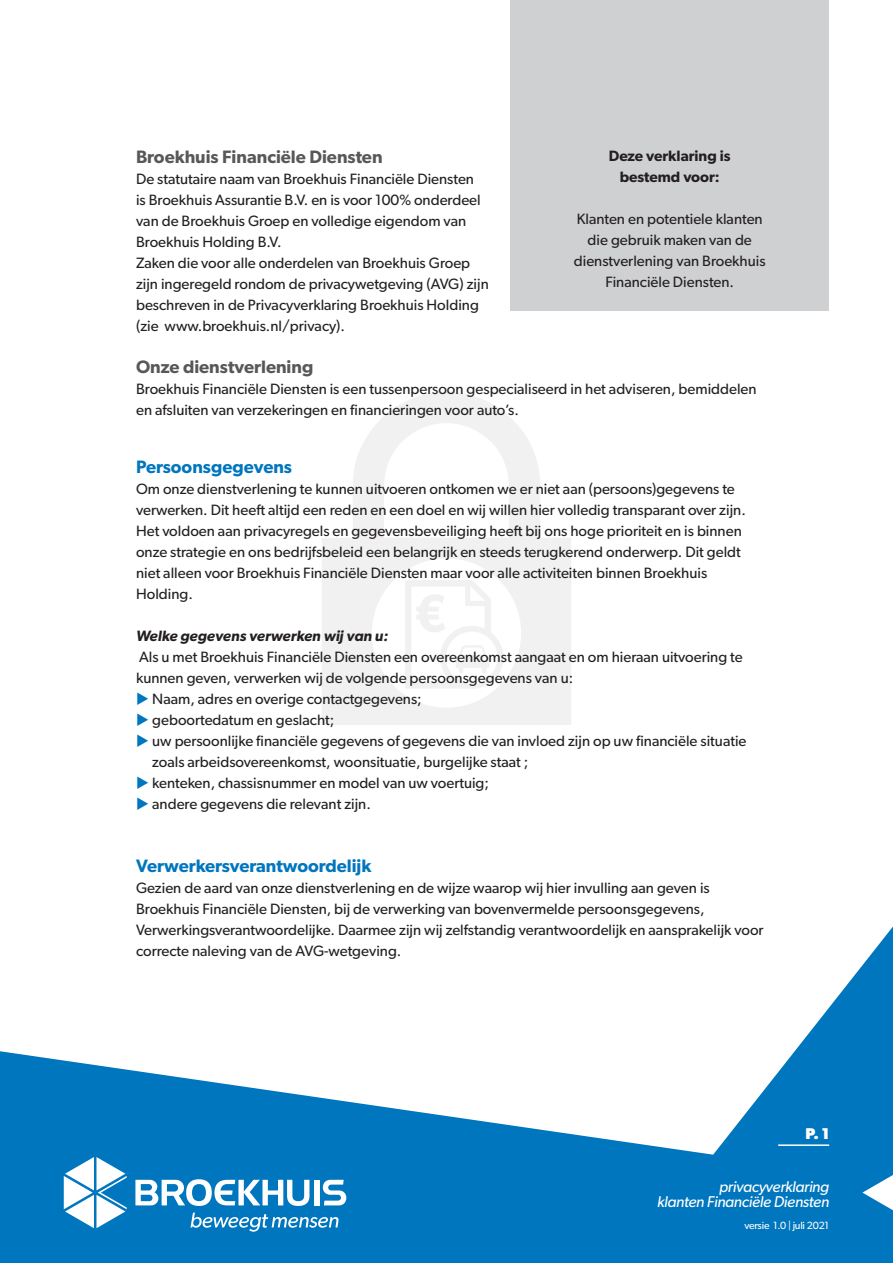
<style>
.page{position:relative;width:893px;height:1263px;background:#0076be}
.page>*{position:absolute;margin:0;border:0;box-sizing:border-box;transform-origin:0 0}
.t1{font:600 18px "Gibson";color:#57585a}
.t2{font:600 18px "Gibson";color:#0076be}
.t3{font:italic 15.6px "Gibson";letter-spacing:-.02em;color:#fff}
.t4{font:700 15.6px "Gibson";color:#fff}
.t5{font:15px/21px "Gibson";color:#231f20}
.t6{font:italic 600 15px "Gibson";color:#231f20}
.t7{font:600 15px "Gibson";color:#231f20}
.t8{font:10.5px "Gibson";letter-spacing:-.02em;color:#fff}
.s1{color:#0076be}
</style>
<div class="page">
<div style="left:0;top:0;width:893px;height:1155px;background:#fff"></div>
<svg style="left:322px;top:390px;width:249px;height:335px;background:#f6f6f7"></svg>
<div style="left:372px;top:558px;width:149px;height:150px;background:#fff;border-radius:50%"></div>
<svg style="left:405px;top:580px;width:99px;height:109px"></svg>
<svg style="left:190px;top:1212px;width:148px;height:20px"></svg>
<svg style="left:64px;top:1157px;width:63px;height:71px"></svg>
<div style="left:314px;top:1180px;width:6px;height:25px;background:#fff"></div>
<svg style="left:135px;top:1179px;width:174px;height:27px"></svg>
<svg style="left:323px;top:1180px;width:23px;height:25px"></svg>
<svg style="left:862px;top:1175px;width:31px;height:35px"></svg>
<div style="left:510px;top:0;width:319px;height:310px;background:#cfd0d2"></div>
<hr style="left:778px;top:1144px;width:51px;height:2px;background:#fff">
<p class="t7" style="left:609px;top:147px;width:123px">Deze verklaring is</p>
<p class="t7" style="left:620px;top:168px;width:102px">bestemd voor:</p>
<p class="t5" style="left:574px;top:208px;width:193px;text-align:center">Klanten en potentiele klanten die gebruik maken van de dienstverlening van Broekhuis<br>Financiële Diensten.</p>
<p class="t1" style="left:136px;top:146px;width:248px">Broekhuis Financiële Diensten</p>
<p class="t5" style="left:136px;top:168px;width:346px">De statutaire naam van Broekhuis Financiële Diensten is Broekhuis Assurantie B.V. en is voor 100% onderdeel van de Broekhuis Groep en volledige eigendom van Broekhuis Holding B.V.</p>
<p class="t5" style="left:136px;top:252px;width:354px">Zaken die voor alle onderdelen van Broekhuis Groep zijn ingeregeld rondom de privacywetgeving (AVG) zijn beschreven in de Privacyverklaring Broekhuis Holding (zie www.broekhuis.nl/privacy).</p>
<p class="t1" style="left:136px;top:356px;width:179px">Onze dienstverlening</p>
<p class="t5" style="left:136px;top:378px;width:622px">Broekhuis Financiële Diensten is een tussenpersoon gespecialiseerd in het adviseren, bemiddelen en afsluiten van verzekeringen en financieringen voor auto’s.</p>
<p class="t2" style="left:136px;top:456px;width:158px">Persoonsgegevens</p>
<p class="t5" style="left:136px;top:478px;width:611px">Om onze dienstverlening te kunnen uitvoeren ontkomen we er niet aan (persoons)gegevens te verwerken. Dit heeft altijd een reden en een doel en wij willen hier volledig transparant over zijn.</p>
<p class="t5" style="left:136px;top:520px;width:607px">Het voldoen aan privacyregels en gegevensbeveiliging heeft bij ons hoge prioriteit en is binnen onze strategie en ons bedrijfsbeleid een belangrijk en steeds terugkerend onderwerp. Dit geldt niet alleen voor Broekhuis Financiële Diensten maar voor alle activiteiten binnen Broekhuis Holding.</p>
<p class="t6" style="left:136px;top:626px;width:253px">Welke gegevens verwerken wij van u:</p>
<p class="t5" style="left:136px;top:646px;width:608px">Als u met Broekhuis Financiële Diensten een overeenkomst aangaat en om hieraan uitvoering te kunnen geven, verwerken wij de volgende persoonsgegevens van u:</p>
<p class="t5" style="left:136px;top:688px;width:287px"><span class="s1">◆</span> Naam, adres en overige contactgegevens;</p>
<p class="t5" style="left:136px;top:709px;width:200px"><span class="s1">◆</span> geboortedatum en geslacht;</p>
<p class="t5" style="left:152px;top:730px;width:596px;text-indent:-16px"><span class="s1">◆</span> uw persoonlijke financiële gegevens of gegevens die van invloed zijn op uw financiële situatie zoals arbeidsovereenkomst, woonsituatie, burgelijke staat ;</p>
<p class="t5" style="left:136px;top:772px;width:354px"><span class="s1">◆</span> kenteken, chassisnummer en model van uw voertuig;</p>
<p class="t5" style="left:136px;top:793px;width:236px"><span class="s1">◆</span> andere gegevens die relevant zijn.</p>
<p class="t2" style="left:136px;top:855px;width:237px">Verwerkersverantwoordelijk</p>
<p class="t5" style="left:136px;top:877px;width:629px">Gezien de aard van onze dienstverlening en de wijze waarop wij hier invulling aan geven is Broekhuis Financiële Diensten, bij de verwerking van bovenvermelde persoonsgegevens, Verwerkingsverantwoordelijke. Daarmee zijn wij zelfstandig verantwoordelijk en aansprakelijk voor correcte naleving van de AVG-wetgeving.</p>
<p class="t4" style="left:805px;top:1124px;width:25px">P. 1</p>
<p class="t3" style="left:719px;top:1177px;width:111px">privacyverklaring</p>
<p class="t3" style="left:657px;top:1192px;width:174px">klanten Financiële Diensten</p>
<p class="t8" style="left:744px;top:1219px;width:86px">versie 1.0 | juli 2021</p>
</div>
